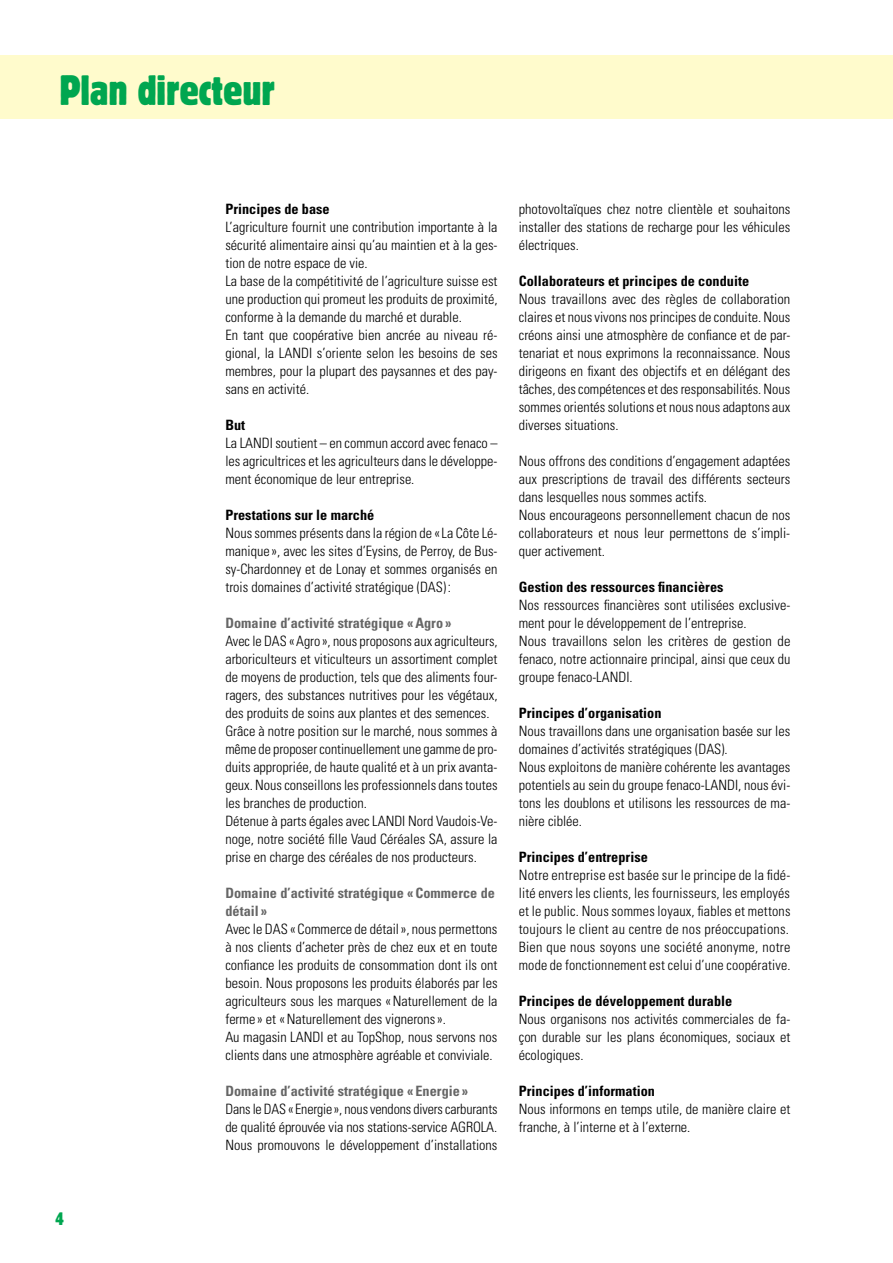
<style>
.page{position:relative;width:893px;height:1263px;background:#fff}
.page>*{position:absolute;margin:0;border:0;box-sizing:border-box;transform-origin:0 0}
.t1{font:condensed 42px "Block Pro";color:#00a650}
.t2{font:condensed 18px "Block Pro";color:#00a650}
.t3{font:300 condensed 14.25px/18px "Univers LT Std";color:#000;text-align:justify}
.t4{font:700 condensed 14.25px "Univers LT Std";letter-spacing:.005em;color:#000}
.t5{font:700 condensed 14.25px/18px "Univers LT Std";letter-spacing:.005em;color:#666}
</style>
<div class="page">
<div style="left:0;top:55px;width:893px;height:64px;background:#fffbcc"></div>
<h1 class="t1" style="left:60px;top:63px;width:217px">Plan directeur</h1>
<p class="t2" style="left:55px;top:1207px;width:10px">4</p>
<p class="t4" style="left:225px;top:200px;width:106px">Principes de base</p>
<p class="t3" style="left:225px;top:218px;width:274px;text-align:left">L’agriculture fournit une contribution importante à la sécurité alimentaire ainsi qu’au maintien et à la ges&shy;tion de notre espace de vie.<br>La base de la compétitivité de l’agriculture suisse est une production qui promeut les produits de proximité, conforme à la demande du marché et durable.<br>En tant que coopérative bien ancrée au niveau ré&shy;gional, la LANDI s’oriente selon les besoins de ses membres, pour la plupart des paysannes et des pay&shy;sans en activité.</p>
<p class="t4" style="left:225px;top:416px;width:21px">But</p>
<p class="t3" style="left:225px;top:434px;width:274px">La LANDI soutient – en commun accord avec fenaco – les agricultrices et les agriculteurs dans le développe&shy;ment économique de leur entreprise.</p>
<p class="t4" style="left:225px;top:506px;width:151px">Prestations sur le marché</p>
<p class="t3" style="left:225px;top:524px;width:274px">Nous sommes présents dans la région de «La Côte Lé&shy;manique », avec les sites d’Eysins, de Perroy, de Bus&shy;sy-Chardonney et de Lonay et sommes organisés en trois domaines d’activité stratégique (DAS) :</p>
<p class="t5" style="left:225px;top:613px;width:228px">Domaine d’activité stratégique «Agro »</p>
<p class="t3" style="left:225px;top:632px;width:274px;text-align:left">Avec le DAS «Agro », nous proposons aux agriculteurs, arboriculteurs et viticulteurs un assortiment complet de moyens de production, tels que des aliments four&shy;ragers, des substances nutritives pour les végétaux, des produits de soins aux plantes et des semences.<br>Grâce à notre position sur le marché, nous sommes à même de proposer continuellement une gamme de pro&shy;duits appropriée, de haute qualité et à un prix avanta&shy;geux. Nous conseillons les professionnels dans toutes les branches de production.<br>Détenue à parts égales avec LANDI Nord Vaudois-Ve&shy;noge, notre société fille Vaud Céréales SA, assure la prise en charge des céréales de nos producteurs.</p>
<p class="t5" style="left:225px;top:883px;width:271px">Domaine d’activité stratégique «Commerce de détail »</p>
<p class="t3" style="left:225px;top:920px;width:274px;text-align:left">Avec le DAS «Commerce de détail», nous permettons à nos clients d’acheter près de chez eux et en toute confiance les produits de consommation dont ils ont besoin. Nous proposons les produits élaborés par les agriculteurs sous les marques «Naturellement de la ferme » et «Naturellement des vignerons».<br>Au magasin LANDI et au TopShop, nous servons nos clients dans une atmosphère agréable et conviviale.</p>
<p class="t5" style="left:225px;top:1081px;width:244px">Domaine d’activité stratégique « Energie »</p>
<p class="t3" style="left:225px;top:1100px;width:274px">Dans le DAS «Energie», nous vendons divers carburants de qualité éprouvée via nos stations-service AGROLA.<br>Nous promouvons le développement d’installations</p>
<p class="t3" style="left:519px;top:200px;width:273px">photovoltaïques chez notre clientèle et souhaitons installer des stations de recharge pour les véhicules électriques.</p>
<p class="t4" style="left:519px;top:272px;width:232px">Collaborateurs et principes de conduite</p>
<p class="t3" style="left:519px;top:290px;width:273px">Nous travaillons avec des règles de collaboration claires et nous vivons nos principes de conduite. Nous créons ainsi une atmosphère de confiance et de par&shy;tenariat et nous exprimons la reconnaissance. Nous dirigeons en fixant des objectifs et en délégant des tâches, des compétences et des responsabilités. Nous sommes orientés solutions et nous nous adaptons aux diverses situations.</p>
<p class="t3" style="left:519px;top:452px;width:273px;text-align:left">Nous offrons des conditions d’engagement adaptées aux prescriptions de travail des différents secteurs dans lesquelles nous sommes actifs.<br>Nous encourageons personnellement chacun de nos collaborateurs et nous leur permettons de s’impli&shy;quer activement.</p>
<p class="t4" style="left:519px;top:578px;width:206px">Gestion des ressources financières</p>
<p class="t3" style="left:519px;top:596px;width:273px;text-align:left">Nos ressources financières sont utilisées exclusive&shy;ment pour le développement de l’entreprise.<br>Nous travaillons selon les critères de gestion de fenaco, notre actionnaire principal, ainsi que ceux du groupe fenaco-LANDI.</p>
<p class="t4" style="left:519px;top:704px;width:144px">Principes d’organisation</p>
<p class="t3" style="left:519px;top:722px;width:273px;text-align:left">Nous travaillons dans une organisation basée sur les domaines d’activités stratégiques (DAS).<br>Nous exploitons de manière cohérente les avantages potentiels au sein du groupe fenaco-LANDI, nous évi&shy;tons les doublons et utilisons les ressources de ma&shy;nière ciblée.</p>
<p class="t4" style="left:519px;top:848px;width:131px">Principes d’entreprise</p>
<p class="t3" style="left:519px;top:866px;width:273px">Notre entreprise est basée sur le principe de la fidé&shy;lité envers les clients, les fournisseurs, les employés et le public. Nous sommes loyaux, fiables et mettons toujours le client au centre de nos préoccupations.<br>Bien que nous soyons une société anonyme, notre mode de fonctionnement est celui d’une coopérative.</p>
<p class="t4" style="left:519px;top:992px;width:215px">Principes de développement durable</p>
<p class="t3" style="left:519px;top:1010px;width:273px">Nous organisons nos activités commerciales de fa&shy;çon durable sur les plans économiques, sociaux et écologiques.</p>
<p class="t4" style="left:519px;top:1082px;width:138px">Principes d’information</p>
<p class="t3" style="left:519px;top:1100px;width:273px">Nous informons en temps utile, de manière claire et franche, à l’interne et à l’externe.</p>
</div>
